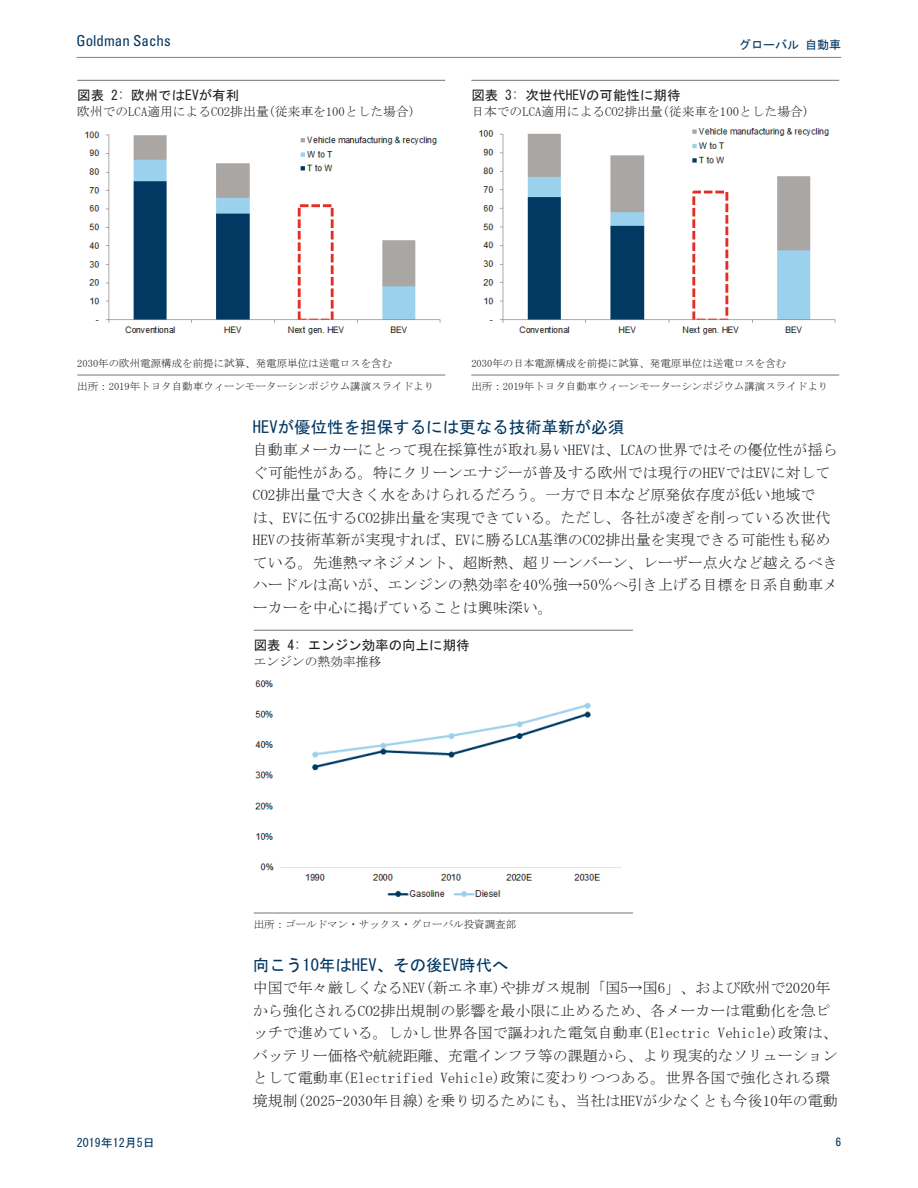
<style>
.page{position:relative;width:918px;height:1188px;background:#fff}
.page>*{position:absolute;margin:0;border:0;box-sizing:border-box;transform-origin:0 0}
.t1{font:16.5px "MS Gothic";color:#003661}
.t2{font:15px/22.5px "MS Mincho";color:#231f20}
.t3{font:condensed 15px "Univers LT Std";color:#003661}
.t4{font:13.5px "MS Gothic";color:#231f20}
.t5{font:12.75px "MS Mincho";color:#231f20}
.t6{font:12px "MS Gothic";color:#003661}
.t7{font:condensed 12px "Univers LT Std";color:#003661}
.t8{font:10.5px "MS Mincho";color:#231f20}
</style>
<div class="page">
<hr style="left:77px;top:80px;width:368px;height:1px;background:#737378">
<hr style="left:471px;top:80px;width:368px;height:1px;background:#737378">
<img style="left:84px;top:131px;width:357px;height:204px">
<img style="left:479px;top:128px;width:357px;height:207px">
<hr style="left:77px;top:375px;width:368px;height:1px;background:#737378">
<hr style="left:471px;top:375px;width:368px;height:1px;background:#737378">
<hr style="left:254px;top:630px;width:379px;height:1px;background:#737378">
<img style="left:255px;top:680px;width:367px;height:217px">
<hr style="left:254px;top:913px;width:379px;height:1px;background:#737378">
<hr style="left:77px;top:57px;width:764px;height:1px;background:#808285">
<p class="t3" style="left:77px;top:32px;width:96px">Goldman Sachs</p>
<p class="t6" style="left:739px;top:39px;width:103px">グローバル自動車</p>
<p class="t4" style="left:77px;top:89px;width:164px">図表 2: 欧州ではEVが有利</p>
<p class="t5" style="left:77px;top:105px;width:339px">欧州でのLCA適用によるCO2排出量(従来車を100とした場合)</p>
<p class="t4" style="left:471px;top:89px;width:211px">図表 3: 次世代HEVの可能性に期待</p>
<p class="t5" style="left:471px;top:105px;width:339px">日本でのLCA適用によるCO2排出量(従来車を100とした場合)</p>
<p class="t8" style="left:77px;top:358px;width:317px">2030年の欧州電源構成を前提に試算、発電原単位は送電ロスを含む</p>
<p class="t8" style="left:77px;top:381px;width:359px">出所：2019年トヨタ自動車ウィーンモーターシンポジウム講演スライドより</p>
<p class="t8" style="left:471px;top:358px;width:316px">2030年の日本電源構成を前提に試算、発電原単位は送電ロスを含む</p>
<p class="t8" style="left:471px;top:381px;width:358px">出所：2019年トヨタ自動車ウィーンモーターシンポジウム講演スライドより</p>
<p class="t1" style="left:253px;top:419px;width:373px">HEVが優位性を担保するには更なる技術革新が必須</p>
<p class="t2" style="left:253px;top:439px;width:586px">自動車メーカーにとって現在採算性が取れ易いHEVは、LCAの世界ではその優位性が揺らぐ可能性がある。特にクリーンエナジーが普及する欧州では現行のHEVではEVに対してCO2排出量で大きく水をあけられるだろう。一方で日本など原発依存度が低い地域で<br>は、EVに伍するCO2排出量を実現できている。ただし、各社が凌ぎを削っている次世代HEVの技術革新が実現すれば、EVに勝るLCA基準のCO2排出量を実現できる可能性も秘めている。先進熱マネジメント、超断熱、超リーンバーン、レーザー点火など越えるべきハードルは高いが、エンジンの熱効率を40％強→50％へ引き上げる目標を日系自動車メーカーを中心に掲げていることは興味深い。</p>
<p class="t4" style="left:254px;top:639px;width:217px">図表 4: エンジン効率の向上に期待</p>
<p class="t5" style="left:254px;top:655px;width:129px">エンジンの熱効率推移</p>
<p class="t8" style="left:254px;top:919px;width:264px">出所：ゴールドマン・サックス・グローバル投資調査部</p>
<p class="t1" style="left:253px;top:957px;width:257px">向こう10年はHEV、その後EV時代へ</p>
<p class="t2" style="left:253px;top:977px;width:586px">中国で年々厳しくなるNEV(新エネ車)や排ガス規制「国5→国6」、および欧州で2020年から強化されるCO2排出規制の影響を最小限に止めるため、各メーカーは電動化を急ピッチで進めている。しかし世界各国で謳われた電気自動車(Electric Vehicle)政策は、バッテリー価格や航続距離、充電インフラ等の課題から、より現実的なソリューションとして電動車(Electrified Vehicle)政策に変わりつつある。世界各国で強化される環境規制(2025-2030年目線)を乗り切るためにも、当社はHEVが少なくとも今後10年の電動</p>
<p class="t6" style="left:77px;top:1137px;width:79px">2019年12月5日</p>
<p class="t7" style="left:836px;top:1135px;width:7px">6</p>
</div>
